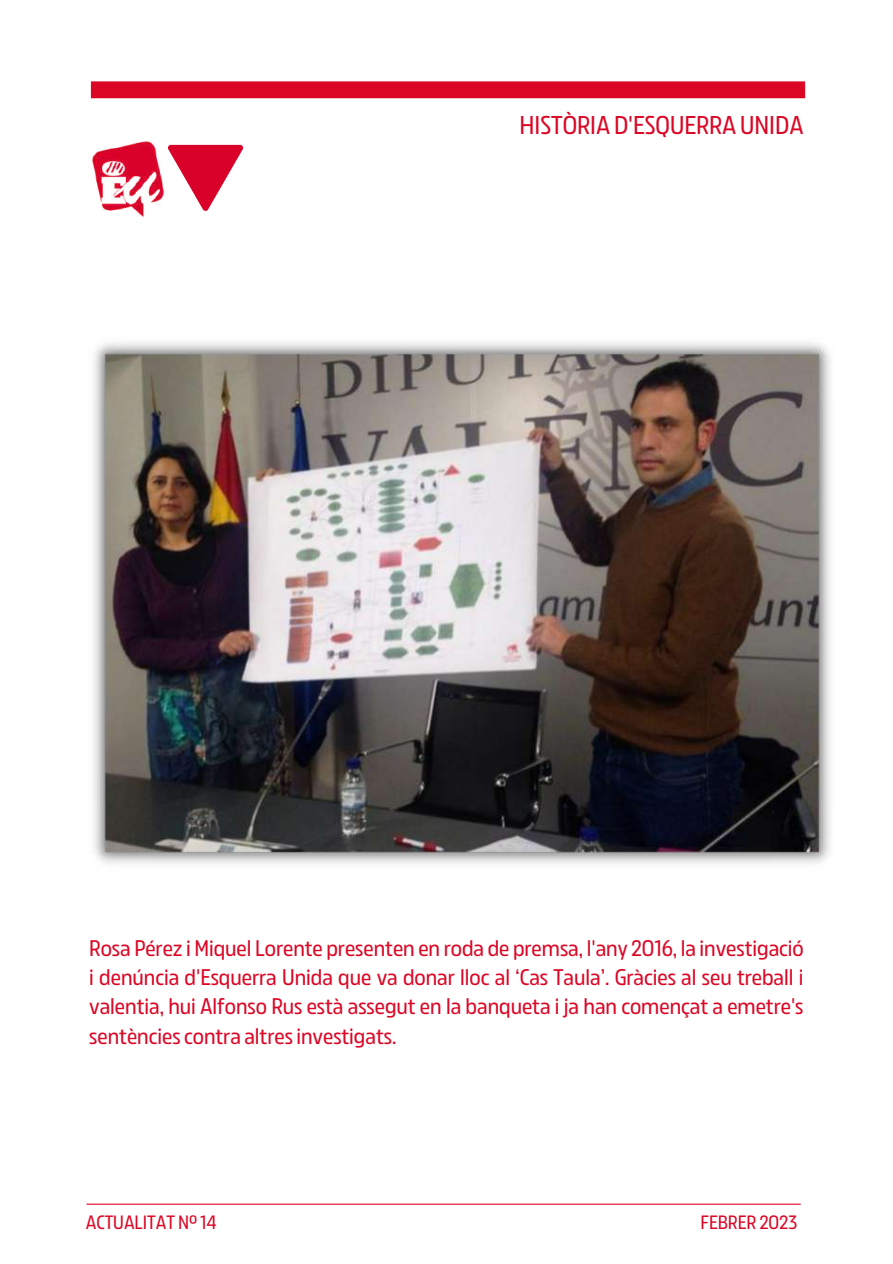
<style>
.page{position:relative;width:893px;height:1264px;background:#fff}
.page>*{position:absolute;margin:0;border:0;box-sizing:border-box;transform-origin:0 0}
.t1{font:300 24px "Izquierda";color:#dc0625}
.t2{font:300 21.15px/29.4px "Izquierda";color:#dc0625;text-align:justify}
.t3{font:300 18px "Izquierda";color:#dc0625}
</style>
<div class="page">
<div style="left:91px;top:81px;width:714px;height:17px;background:#dc0625"></div>
<hr style="left:86px;top:1203px;width:714px;height:1px;background:#dc0625">
<svg style="left:168px;top:145px;width:75px;height:66px"></svg>
<img style="left:92px;top:141px;width:72px;height:77px">
<img style="left:93px;top:342px;width:738px;height:522px">
<p class="t1" style="left:519px;top:109px;width:285px">HISTÒRIA D'ESQUERRA UNIDA</p>
<p class="t2" style="left:89px;top:932px;width:716px">Rosa Pérez i Miquel Lorente presenten en roda de premsa, l'any 2016, la investigació i denúncia d'Esquerra Unida que va donar lloc al ‘Cas Taula’. Gràcies al seu treball i valentia, hui Alfonso Rus està assegut en la banqueta i ja han començat a emetre's sentències contra altres investigats.</p>
<p class="t3" style="left:86px;top:1209px;width:132px">ACTUALITAT Nº 14</p>
<p class="t3" style="left:700px;top:1209px;width:98px">FEBRER 2023</p>
</div>
